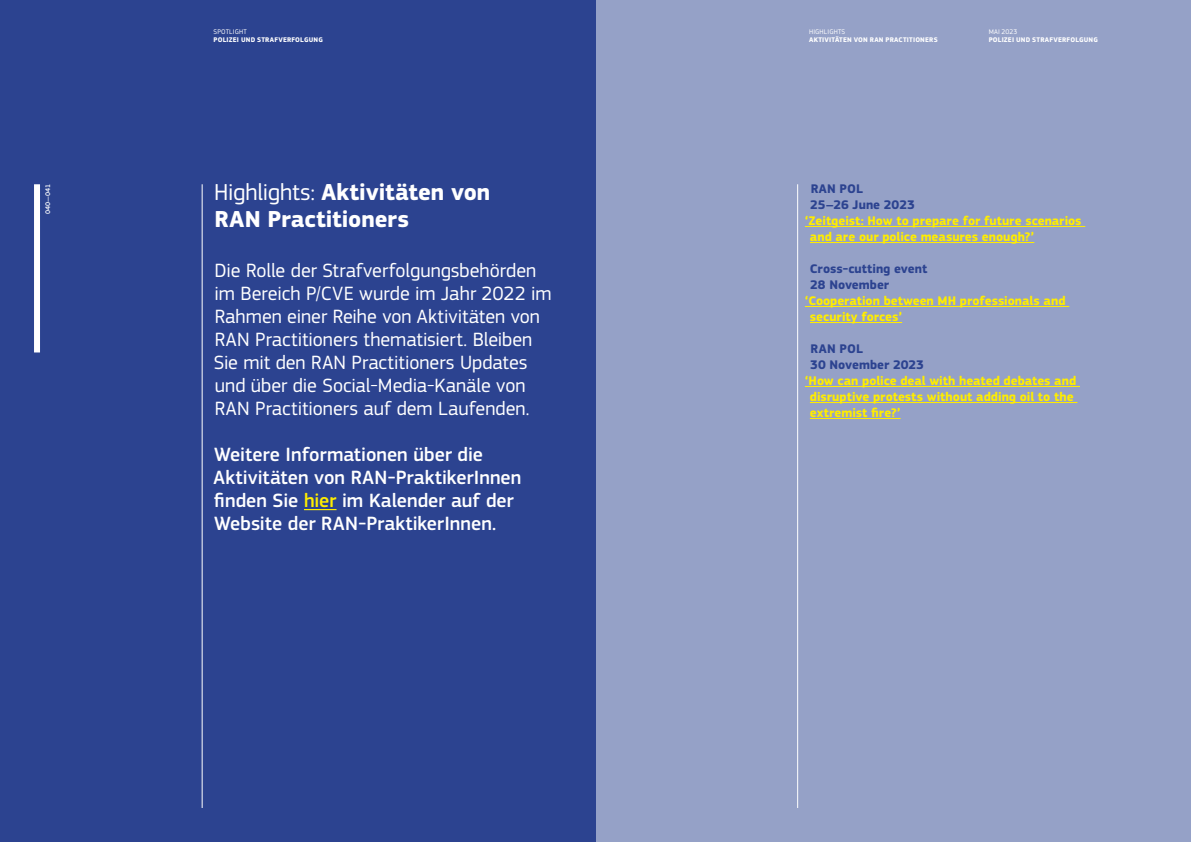
<style>
.page{position:relative;width:1191px;height:842px;background:#fff}
.page>*{position:absolute;margin:0;border:0;box-sizing:border-box;transform-origin:0 0}
.t1{font:700 24px/27px "EC Square Sans Pro";color:#fff}
.t2{font:20px/23px "EC Square Sans Pro";color:#fff}
.t3{font:500 20px/23px "EC Square Sans Pro";color:#fff}
.t4{font:700 13px/16px "EC Square Sans Pro";color:#ffed00}
.t5{font:700 13px/16px "EC Square Sans Pro";color:#2c4390}
.t6{font:700 7px "EC Square Sans Pro";letter-spacing:.025em;color:#fff}
.t7{font:7px "EC Square Sans Pro";letter-spacing:.02em;color:#fff}
.t8{font:500 7px "EC Square Sans Pro";letter-spacing:-.005em;color:#fff}
.s1{font-weight:400}
.s2{color:#ffed00}
</style>
<div class="page">
<div style="left:595px;top:0;width:596px;height:842px;background:#95a1c7"></div>
<hr style="left:805px;top:226px;width:280px;height:1px;background:#ffed00">
<hr style="left:810px;top:242px;width:224px;height:1px;background:#ffed00">
<hr style="left:805px;top:306px;width:264px;height:1px;background:#ffed00">
<hr style="left:810px;top:322px;width:92px;height:1px;background:#ffed00">
<hr style="left:805px;top:386px;width:275px;height:1px;background:#ffed00">
<hr style="left:810px;top:402px;width:267px;height:1px;background:#ffed00">
<hr style="left:810px;top:418px;width:90px;height:1px;background:#ffed00">
<div style="left:0;top:0;width:595px;height:842px;background:#2c4390"></div>
<hr style="left:202px;top:184px;width:1px;height:624px;background:#fff">
<hr style="left:797px;top:184px;width:1px;height:624px;background:#fff">
<hr style="left:304px;top:509px;width:32px;height:1px;background:#ffed00">
<div style="left:34px;top:184px;width:6px;height:168px;background:#fff"></div>
<p class="t8" style="left:44px;top:214px;width:31px;rotate:-90deg">040—041</p>
<p class="t7" style="left:214px;top:27px;width:35px">SPOTLIGHT</p>
<p class="t6" style="left:214px;top:35px;width:111px">POLIZEI UND STRAFVERFOLGUNG</p>
<p class="t1" style="left:214px;top:180px;width:277px"><span class="s1">Highlights:</span> Aktivitäten von<br>RAN Practitioners</p>
<p class="t2" style="left:214px;top:259px;width:339px">Die Rolle der Strafverfolgungsbehörden im Bereich P/CVE wurde im Jahr 2022 im Rahmen einer Reihe von Aktivitäten von RAN Practitioners thematisiert. Bleiben Sie mit den RAN Practitioners Updates und über die Social-Media-Kanäle von RAN Practitioners auf dem Laufenden.</p>
<p class="t3" style="left:213px;top:444px;width:309px">Weitere Informationen über die Aktivitäten von RAN-PraktikerInnen finden Sie <span class="s2">hier</span> im Kalender auf der Website der RAN-PraktikerInnen.</p>
<p class="t7" style="left:809px;top:27px;width:38px">HIGHLIGHTS</p>
<p class="t6" style="left:809px;top:35px;width:130px">AKTIVITÄTEN VON RAN PRACTITIONERS</p>
<p class="t7" style="left:988px;top:27px;width:30px">MAI 2023</p>
<p class="t6" style="left:988px;top:35px;width:111px">POLIZEI UND STRAFVERFOLGUNG</p>
<p class="t5" style="left:810px;top:181px;width:106px">RAN POL<br>25–26 June 2023</p>
<p class="t4" style="left:810px;top:213px;width:273px;text-indent:-5px">‘Zeitgeist: How to prepare for future scenarios and are our police measures enough?’</p>
<p class="t5" style="left:810px;top:261px;width:119px">Cross-cutting event<br>28 November</p>
<p class="t4" style="left:810px;top:293px;width:257px;text-indent:-5px">‘Cooperation between MH professionals and security forces’</p>
<p class="t5" style="left:810px;top:341px;width:115px">RAN POL<br>30 November 2023</p>
<p class="t4" style="left:810px;top:373px;width:268px;text-indent:-5px">‘How can police deal with heated debates and disruptive protests without adding oil to the extremist fire?’</p>
</div>
